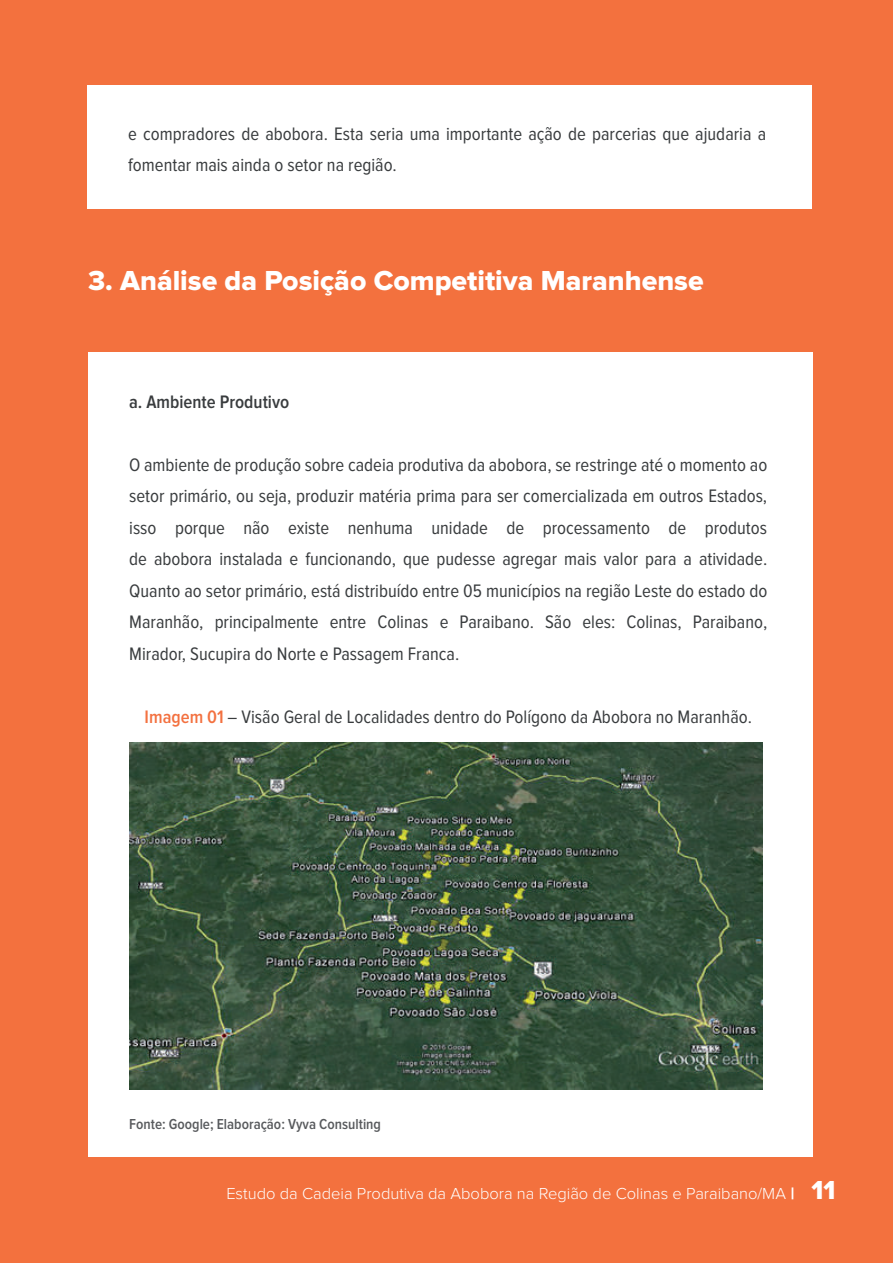
<style>
.page{position:relative;width:893px;height:1263px;background:#f3713e}
.page>*{position:absolute;margin:0;border:0;box-sizing:border-box;transform-origin:0 0}
.t1{font:28.5px "Proxima Nova Extrabld";color:#fff}
.t2{font:18.75px/31.5px "Proxima Nova Cond";color:#393c3e}
.t3{font:600 18.75px "Proxima Nova Cond";color:#393c3e}
.t4{font:300 16.5px "Proxima Nova";color:#fff}
.t5{font:600 15px "Proxima Nova Cond";color:#585a5d}
.s1{font-weight:600;color:#f37140}
.s2{font-family:"Proxima Nova Extrabld";font-weight:400;font-size:16.8px}
.s3{font-family:"Proxima Nova Extrabld";font-weight:400;font-size:27px}
</style>
<div class="page">
<div style="left:87px;top:85px;width:724px;height:124px;background:#fff"></div>
<div style="left:88px;top:353px;width:724px;height:804px;background:#fff"></div>
<img style="left:129px;top:742px;width:634px;height:347px">
<p class="t2" style="left:128px;top:118px;width:639px">e compradores de abobora. Esta seria uma importante ação de parcerias que ajudaria a fomentar mais ainda o setor na região.</p>
<h1 class="t1" style="left:88px;top:267px;width:617px">3. Análise da Posição Competitiva Maranhense</h1>
<p class="t3" style="left:129px;top:393px;width:162px">a. Ambiente Produtivo</p>
<p class="t2" style="left:129px;top:450px;width:640px;text-align:justify">O ambiente de produção sobre cadeia produtiva da abobora, se restringe até o momento ao setor primário, ou seja, produzir matéria prima para ser comercializada em outros Estados, isso porque não existe nenhuma unidade de processamento de produtos de abobora instalada e funcionando, que pudesse agregar mais valor para a atividade.<br>Quanto ao setor primário, está distribuído entre 05 municípios na região Leste do estado do Maranhão, principalmente entre Colinas e Paraibano. São eles: Colinas, Paraibano, Mirador, Sucupira do Norte e Passagem Franca.</p>
<p class="t2" style="left:145px;top:702px;width:609px"><span class="s1">Imagem 01</span> – Visão Geral de Localidades dentro do Polígono da Abobora no Maranhão.</p>
<p class="t5" style="left:129px;top:1117px;width:253px">Fonte: Google; Elaboração: Vyva Consulting</p>
<p class="t4" style="left:226px;top:1186px;width:611px">Estudo da Cadeia Produtiva da Abobora na Região de Colinas e Paraibano/MA <span class="s2">|</span> <span class="s3">11</span></p>
</div>
